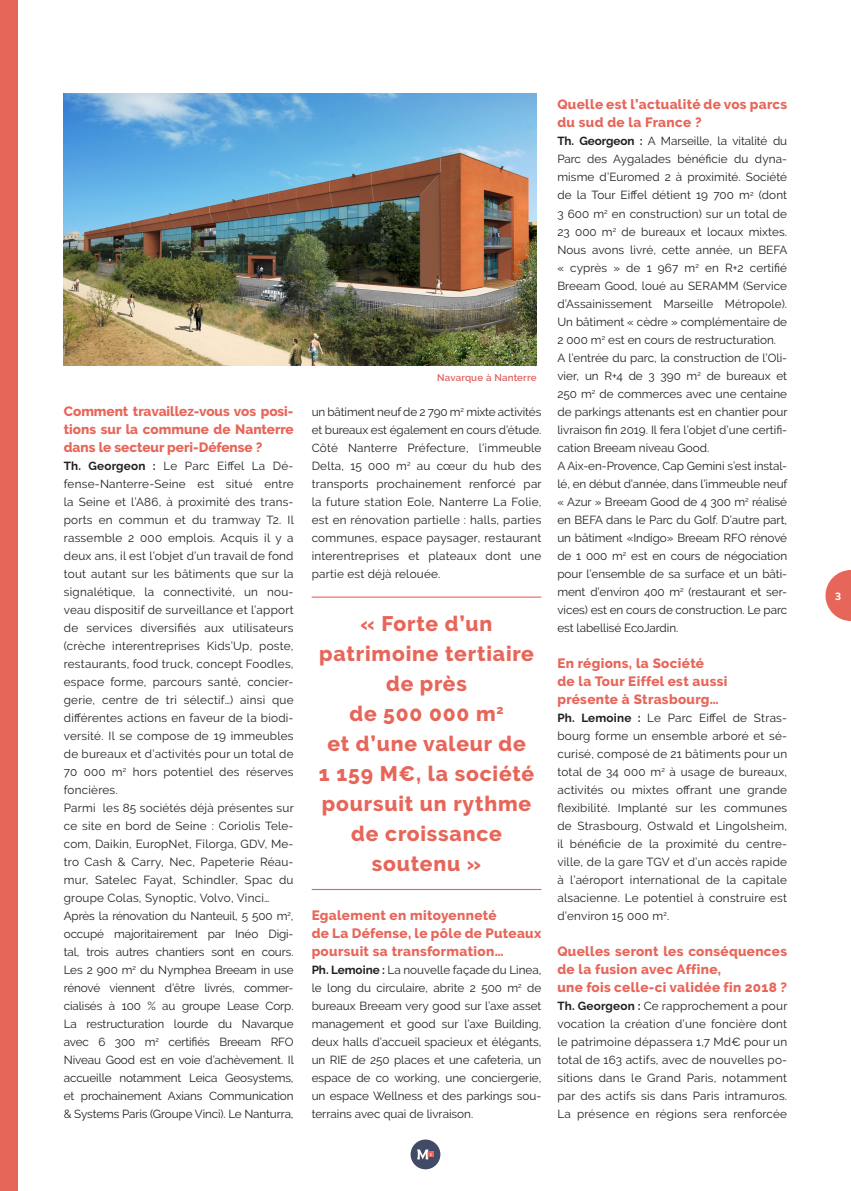
<style>
.page{position:relative;width:851px;height:1191px;background:#fff}
.page>*{position:absolute;margin:0;border:0;box-sizing:border-box;transform-origin:0 0}
.Questions{font:800 21px/30px "Raleway";letter-spacing:.04em;color:#e7665a;text-align:center}
.Questions-2{font:800 13.5px/18px "Raleway";letter-spacing:.025em;color:#e7665a}
.Réponses{font:800 13.5px/18px "Raleway";color:#e7665a;text-align:justify}
.Réponses-2{font:11.7px/18px "Raleway";color:#231f20;text-align:justify}
.t1{font:700 10.5px "Mark Pro";color:#fff}
.t2{font:600 9.75px "Raleway";letter-spacing:.015em;color:#df605e}
.s1{font-weight:700}
</style>
<div class="page">
<div style="left:410px;top:1139px;width:30px;height:30px;background:#414a67;border-radius:50%"></div>
<svg style="left:417px;top:1149px;width:16px;height:10px"></svg>
<svg style="left:825px;top:570px;width:25px;height:51px"></svg>
<div style="left:0;top:0;width:17px;height:1191px;background:#e7665a"></div>
<img style="left:64px;top:94px;width:472px;height:272px">
<hr style="left:311px;top:889px;width:230px;height:1px;background:#e7665a">
<hr style="left:311px;top:596px;width:230px;height:1px;background:#e7665a">
<p class="Réponses" style="left:64px;top:402px;width:231px">Comment travaillez-vous vos posi&shy;tions sur la commune de Nanterre dans le secteur peri-Défense ?</p>
<p class="Réponses-2" style="left:64px;top:456px;width:231px"><span class="s1">Th. Georgeon :</span> Le Parc Eiffel La Dé&shy;fense-Nanterre-Seine est situé entre la Seine et l’A86, à proximité des trans&shy;ports en commun et du tramway T2. Il rassemble 2 000 emplois. Acquis il y a deux ans, il est l’objet d’un travail de fond tout autant sur les bâtiments que sur la signalétique, la connectivité, un nou&shy;veau dispositif de surveillance et l’apport de services diversifiés aux utilisateurs (crèche interentreprises Kids’Up, poste, restaurants, food truck, concept Foodles, espace forme, parcours santé, concier&shy;gerie, centre de tri sélectif…) ainsi que différentes actions en faveur de la biodi&shy;versité. Il se compose de 19 immeubles de bureaux et d’activités pour un total de 70 000 m<sup>2</sup> hors potentiel des réserves foncières.</p>
<p class="Réponses-2" style="left:64px;top:798px;width:231px">Parmi les 85 sociétés déjà présentes sur ce site en bord de Seine : Coriolis Tele&shy;com, Daikin, EuropNet, Filorga, GDV, Me&shy;tro Cash &amp; Carry, Nec, Papeterie Réau&shy;mur, Satelec Fayat, Schindler, Spac du groupe Colas, Synoptic, Volvo, Vinci…</p>
<p class="Réponses-2" style="left:64px;top:906px;width:231px">Après la rénovation du Nanteuil, 5 500 m<sup>2</sup>, occupé majoritairement par Inéo Digi&shy;tal, trois autres chantiers sont en cours.<br>Les 2 900 m<sup>2</sup> du Nymphea Breeam in use rénové viennent d’être livrés, commer&shy;cialisés à 100 % au groupe Lease Corp.<br>La restructuration lourde du Navarque avec 6 300 m<sup>2</sup> certifiés Breeam RFO Niveau Good est en voie d’achèvement. Il accueille notamment Leica Geosystems, et prochainement Axians Communication &amp; Systems Paris (Groupe Vinci). Le Nanturra,</p>
<p class="t2" style="left:437px;top:372px;width:101px">Navarque à Nanterre</p>
<p class="Réponses-2" style="left:311px;top:403px;width:231px">un bâtiment neuf de 2 790 m<sup>2</sup> mixte activités et bureaux est également en cours d’étude.</p>
<p class="Réponses-2" style="left:311px;top:439px;width:231px">Côté Nanterre Préfecture, l’immeuble Delta, 15 000 m<sup>2</sup> au cœur du hub des transports prochainement renforcé par la future station Eole, Nanterre La Folie, est en rénovation partielle : halls, parties communes, espace paysager, restaurant interentreprises et plateaux dont une partie est déjà relouée.</p>
<p class="Questions" style="left:319px;top:608px;width:217px">« Forte d’un patrimoine tertiaire de près<br>de 500 000 m<sup>2<br></sup>et d’une valeur de<br>1 159 M€, la société poursuit un rythme de croissance soutenu »</p>
<p class="Questions-2" style="left:311px;top:906px;width:186px">Egalement en mitoyenneté</p>
<p class="Questions-2" style="left:311px;top:924px;width:231px">de La Défense, le pôle de Puteaux poursuit sa transformation…</p>
<p class="Réponses-2" style="left:311px;top:961px;width:231px"><span class="s1">Ph. Lemoine :</span> La nouvelle façade du Linea, le long du circulaire, abrite 2 500 m<sup>2</sup> de bureaux Breeam very good sur l’axe asset management et good sur l’axe Building, deux halls d’accueil spacieux et élégants, un RIE de 250 places et une cafeteria, un espace de co working, une conciergerie, un espace Wellness et des parkings sou&shy;terrains avec quai de livraison.</p>
<p class="Questions-2" style="left:557px;top:96px;width:231px">Quelle est l’actualité de vos parcs du sud de la France ?</p>
<p class="Réponses-2" style="left:557px;top:132px;width:231px"><span class="s1">Th. Georgeon :</span> A Marseille, la vitalité du Parc des Aygalades bénéficie du dyna&shy;misme d’Euromed 2 à proximité. Société de la Tour Eiffel détient 19 700 m<sup>2</sup> (dont 3 600 m<sup>2</sup> en construction) sur un total de 23 000 m<sup>2</sup> de bureaux et locaux mixtes.<br>Nous avons livré, cette année, un BEFA « cyprès » de 1 967 m<sup>2</sup> en R+2 certifié Breeam Good, loué au SERAMM (Service d’Assainissement Marseille Métropole).<br>Un bâtiment « cèdre » complémentaire de 2 000 m<sup>2</sup> est en cours de restructuration.</p>
<p class="Réponses-2" style="left:557px;top:348px;width:231px">A l’entrée du parc, la construction de l’Oli&shy;vier, un R+4 de 3 390 m<sup>2</sup> de bureaux et 250 m<sup>2</sup> de commerces avec une centaine de parkings attenants est en chantier pour livraison fin 2019. Il fera l’objet d’une certifi&shy;cation Breeam niveau Good.</p>
<p class="Réponses-2" style="left:557px;top:456px;width:231px">A Aix-en-Provence, Cap Gemini s’est instal&shy;lé, en début d’année, dans l’immeuble neuf « Azur » Breeam Good de 4 300 m<sup>2</sup> réalisé en BEFA dans le Parc du Golf. D’autre part, un bâtiment «Indigo» Breeam RFO rénové de 1 000 m<sup>2</sup> est en cours de négociation pour l’ensemble de sa surface et un bâti&shy;ment d’environ 400 m<sup>2</sup> (restaurant et ser&shy;vices) est en cours de construction. Le parc est labellisé EcoJardin.</p>
<p class="Questions-2" style="left:557px;top:654px;width:148px">En régions, la Société</p>
<p class="Questions-2" style="left:557px;top:672px;width:172px">de la Tour Eiffel est aussi</p>
<p class="Questions-2" style="left:557px;top:690px;width:163px">présente à Strasbourg…</p>
<p class="Réponses-2" style="left:557px;top:708px;width:231px"><span class="s1">Ph. Lemoine :</span> Le Parc Eiffel de Stras&shy;bourg forme un ensemble arboré et sé&shy;curisé, composé de 21 bâtiments pour un total de 34 000 m<sup>2</sup> à usage de bureaux, activités ou mixtes offrant une grande flexibilité. Implanté sur les communes de Strasbourg, Ostwald et Lingolsheim, il bénéficie de la proximité du centre&shy;ville, de la gare TGV et d’un accès rapide à l’aéroport international de la capitale alsacienne. Le potentiel à construire est d’environ 15 000 m<sup>2</sup>.</p>
<p class="Questions-2" style="left:557px;top:942px;width:231px">Quelles seront les conséquences de la fusion avec Affine,</p>
<p class="Questions-2" style="left:557px;top:978px;width:231px">une fois celle-ci validée fin 2018 ?</p>
<p class="Réponses-2" style="left:557px;top:996px;width:231px"><span class="s1">Th. Georgeon :</span> Ce rapprochement a pour vocation la création d’une foncière dont le patrimoine dépassera 1,7 Md€ pour un total de 163 actifs, avec de nouvelles po&shy;sitions dans le Grand Paris, notamment par des actifs sis dans Paris intramuros.<br>La présence en régions sera renforcée</p>
<p class="t1" style="left:835px;top:588px;width:8px">3</p>
</div>
